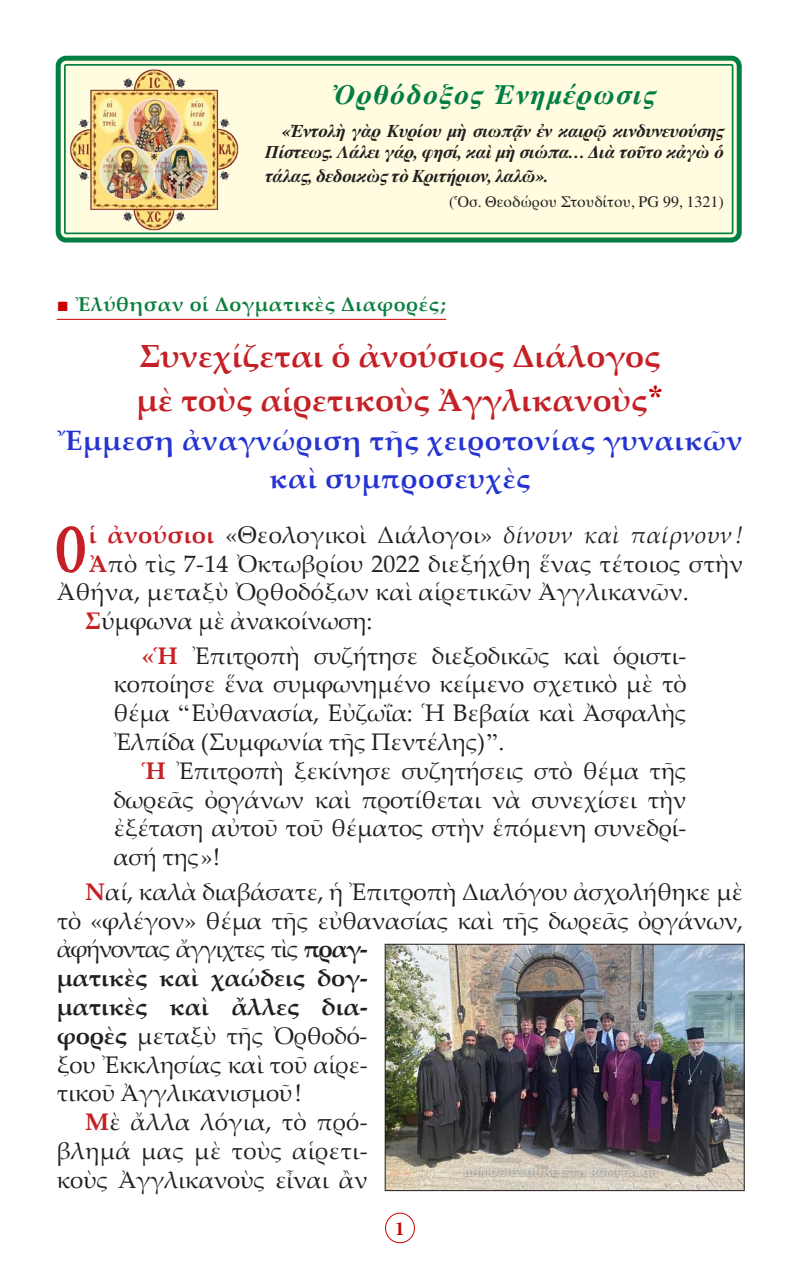
<style>
.page{position:relative;width:800px;height:1270px;background:#fff}
.page>*{position:absolute;margin:0;border:0;box-sizing:border-box;transform-origin:0 0}
.t1{font:65px "BYZIMAK";color:#c52026}
.t2{font:700 32px "Palatino Linotype";color:#c52026}
.t3{font:700 28px/38.4px "Palatino Linotype";letter-spacing:.02em;color:#2534d0;text-align:center}
.t4{font:italic 700 28px "CTOS Times Pro";letter-spacing:.05em;color:#007e44}
.t5{font:24px/28.8px "Palatino Linotype";letter-spacing:-.01em;color:#231f20;text-align:justify}
.t6{font:24px/28.8px "Palatino Linotype";letter-spacing:.01em;color:#231f20;text-align:right}
.t7{font:700 24px/28.8px "Palatino Linotype";letter-spacing:-.01em;color:#231f20;text-align:justify}
.t8{font:700 20px "Palatino Linotype";letter-spacing:.03em;color:#0c7f3f}
.t9{font:700 20px "Minion Pro";color:#c80000}
.t10{font:italic 700 18px/21.6px "CTOS Times Pro";letter-spacing:-.02em;color:#231f20;text-align:right}
.t11{font:16px "CTOS Times Pro";color:#231f20}
.s1{font-family:"CTOS New Times Roman Test 1";font-weight:400;color:#c80000}
.s2{font-family:"CTOS New Times Bold Test 1";font-weight:400;color:#c80000}
.s3{font-weight:700;color:#c52026}
.s4{font-style:italic}
.s5{font-family:"Times New Roman"}
.s6{font-weight:700}
.s7{font-weight:400}
</style>
<div class="page">
<div style="left:385px;top:1213px;width:30px;height:30px;border:1px solid #c80000;border-radius:50%"></div>
<hr style="left:57px;top:319px;width:389px;height:1px;background:#c80000">
<div style="left:61px;top:61px;width:676px;height:177px;background:#fffce0;border-radius:6px"></div>
<div style="left:56px;top:56px;width:686px;height:187px;border:5px solid #007e44;border-radius:8px"></div>
<div style="left:64px;top:64px;width:669px;height:170px;border:2px solid #007e44;border-radius:2px"></div>
<img style="left:70px;top:69px;width:169px;height:162px">
<img style="left:387px;top:946px;width:356px;height:243px">
<div style="left:385px;top:944px;width:360px;height:247px;border:1px solid #231f20"></div>
<p class="t4" style="left:333px;top:70px;width:324px">Ὀρθόδοξος Ἐνημέρωσις</p>
<p class="t10" style="left:265px;top:119px;width:460px">«Ἐντολὴ γὰρ Κυρίου μὴ σιωπᾷν ἐν καιρῷ κινδυνευούσης<br>Πίστεως. Λάλει γάρ, φησί, καὶ μὴ σιώπα... Διὰ τοῦτο κἀγὼ ὁ</p>
<p class="t10" style="left:265px;top:164px;width:285px">τάλας, δεδοικὼς τὸ Κριτήριον, λαλῶ».</p>
<p class="t11" style="left:449px;top:188px;width:276px">(Ὁσ. Θεοδώρου Στουδίτου, PG 99, 1321)</p>
<p class="t8" style="left:57px;top:290px;width:391px"><span class="s1">■</span> Ἐλύθησαν οἱ Δογματικὲς Διαφορές;</p>
<p class="t2" style="left:139px;top:333px;width:523px">Συνεχίζεται ὁ ἀνούσιος Διάλογος</p>
<p class="t2" style="left:137px;top:377px;width:528px">μὲ τοὺς αἱρετικοὺς Ἀγγλικανοὺς<span class="s2">*</span></p>
<p class="t3" style="left:58px;top:420px;width:686px">Ἔμμεση ἀναγνώριση τῆς χειροτονίας γυναικῶν καὶ συμπροσευχὲς</p>
<p class="t1" style="left:54px;top:510px;width:34px">Ο</p>
<p class="t6" style="left:89px;top:519px;width:656px"><span class="s3">ἱ ἀνούσιοι</span> «Θεολογικοὶ Διάλογοι» <span class="s4">δίνουν καὶ παίρνουν !</span></p>
<p class="t6" style="left:89px;top:548px;width:656px"><span class="s3">Ἀ</span>πὸ τὶς 7-14 Ὀκτωβρίου 2022 διεξήχθη ἕνας τέτοιος στὴν</p>
<p class="t6" style="left:57px;top:577px;width:634px">Ἀθήνα, μεταξὺ Ὀρθοδόξων καὶ αἱρετικῶν Ἀγγλικανῶν.</p>
<p class="t5" style="left:85px;top:606px;width:289px"><span class="s3">Σ</span>ύμφωνα μὲ ἀνακοίνωση:</p>
<p class="t5" style="left:113px;top:640px;width:575px;text-indent:28px"><span class="s3">«Ἡ</span> Ἐπιτροπὴ συζήτησε διεξοδικῶς καὶ ὁριστι&shy;κοποίησε ἕνα συμφωνημένο κείμενο σχετικὸ μὲ τὸ θέμα <span class="s5">“</span>Εὐθανασία, Εὐζωΐα: Ἡ Βεβαία καὶ Ἀσφαλὴς Ἐλπίδα (Συμφωνία τῆς Πεντέλης)<span class="s5">”</span>.</p>
<p class="t5" style="left:113px;top:755px;width:575px;text-indent:28px"><span class="s3">Ἡ</span> Ἐπιτροπὴ ξεκίνησε συζητήσεις στὸ θέμα τῆς δωρεᾶς ὀργάνων καὶ προτίθεται νὰ συνεχίσει τὴν ἐξέταση αὐτοῦ τοῦ θέματος στὴν ἑπόμενη συνεδρί&shy;ασή της»!</p>
<p class="t5" style="left:57px;top:876px;width:688px;text-indent:28px"><span class="s3">Ν</span>αί, καλὰ διαβάσατε, ἡ Ἐπιτροπὴ Διαλόγου ἀσχολήθηκε μὲ τὸ «φλέγον» θέμα τῆς εὐθανασίας καὶ τῆς δωρεᾶς ὀργάνων, ἀφήνοντας ἄγγιχτες τὶς <span class="s6">πραγ-</span></p>
<p class="t7" style="left:57px;top:963px;width:312px">ματικὲς καὶ χαώδεις δογ&shy;ματικὲς καὶ ἄλλες δια&shy;φορὲς <span class="s7">μεταξὺ τῆς Ὀρθοδό-</span></p>
<p class="t5" style="left:57px;top:1049px;width:312px">ξου Ἐκκλησίας καὶ τοῦ αἱρε&shy;τικοῦ Ἀγγλικανισμοῦ!</p>
<p class="t6" style="left:57px;top:1107px;width:312px"><span class="s3">Μ</span>ὲ ἄλλα λόγια, τὸ πρό&shy;βλημά μας μὲ τοὺς αἱρετι-</p>
<p class="t5" style="left:57px;top:1164px;width:312px">κοὺς Ἀγγλικανοὺς εἶναι ἂν</p>
<p class="t9" style="left:395px;top:1214px;width:11px">1</p>
</div>
